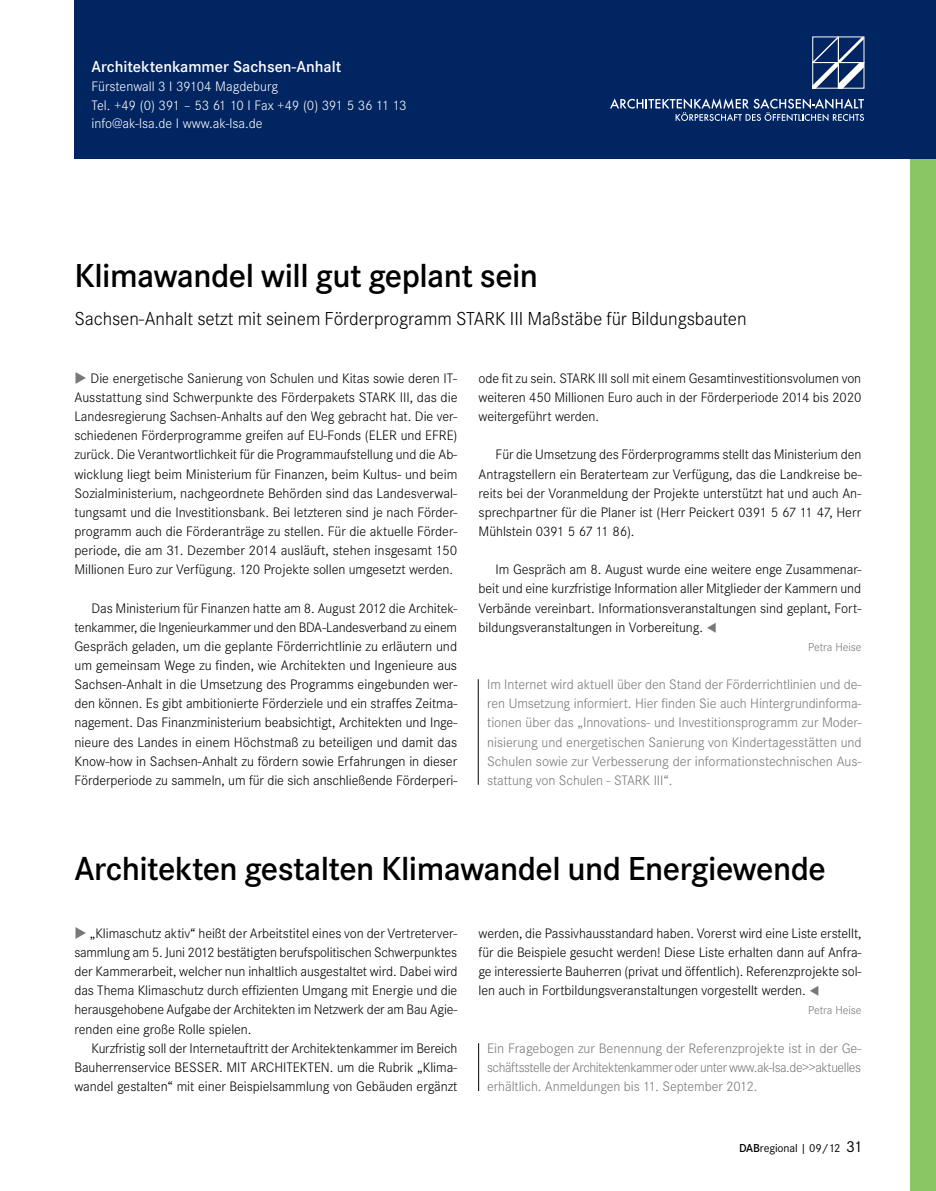
<style>
.page{position:relative;width:936px;height:1191px;background:#fff}
.page>*{position:absolute;margin:0;border:0;box-sizing:border-box;transform-origin:0 0}
.t1{font:600 34.5px "Corporate S";letter-spacing:-.015em;color:#000}
.t2{font:300 19.5px "Corporate S";letter-spacing:-.005em;color:#000}
.t3{font:600 16.5px "Corporate S";color:#fff}
.t4{font:300 14.25px/19.2px "Corporate S";letter-spacing:-.005em;color:#000;text-align:justify}
.t5{font:300 14.25px/19.2px "Corporate S";letter-spacing:-.005em;color:#77787b;text-align:justify}
.t6{font:300 14.25px/18.8px "Corporate S";color:#fff}
.t7{font:300 12px "Corporate S";letter-spacing:-.005em;color:#77787b}
.t8{font:12px "Corporate S";letter-spacing:-.01em;color:#000}
.s1{color:#77787b}
.s2{font-weight:600}
.s3{font-size:16.5px}
</style>
<div class="page">
<div style="left:910px;top:0;width:25px;height:1191px;background:#89c765"></div>
<div style="left:74px;top:0;width:861px;height:159px;background:#002561"></div>
<svg style="left:610px;top:98px;width:253px;height:23px"></svg>
<div style="left:838px;top:62px;width:26px;height:26px;border:1px solid #fff"></div>
<svg style="left:812px;top:37px;width:51px;height:51px"></svg>
<div style="left:812px;top:62px;width:26px;height:26px;border:1px solid #fff"></div>
<hr style="left:478px;top:679px;width:1px;height:105px;background:#000">
<hr style="left:478px;top:1043px;width:1px;height:48px;background:#000">
<p class="t3" style="left:91px;top:57px;width:251px">Architektenkammer Sachsen-Anhalt</p>
<p class="t6" style="left:91px;top:77px;width:317px">Fürstenwall 3 I 39104 Magdeburg<br>Tel. +49 (0) 391 – 53 61 10 I Fax +49 (0) 391 5 36 11 13 info@ak-lsa.de I www.ak-lsa.de</p>
<p class="t1" style="left:74px;top:256px;width:465px">Klimawandel will gut geplant sein</p>
<p class="t2" style="left:74px;top:308px;width:673px">Sachsen-Anhalt setzt mit seinem Förderprogramm STARK III Maßstäbe für Bildungsbauten</p>
<p class="t4" style="left:74px;top:368px;width:384px"><span class="s1">◆</span> Die energetische Sanierung von Schulen und Kitas sowie deren IT-Ausstattung sind Schwerpunkte des Förderpakets STARK III, das die Landesregierung Sachsen-Anhalts auf den Weg gebracht hat. Die ver&shy;schiedenen Förderprogramme greifen auf EU-Fonds (ELER und EFRE) zurück. Die Verantwortlichkeit für die Programmaufstellung und die Ab&shy;wicklung liegt beim Ministerium für Finanzen, beim Kultus- und beim Sozialministerium, nachgeordnete Behörden sind das Landesverwal&shy;tungsamt und die Investitionsbank. Bei letzteren sind je nach Förder&shy;programm auch die Förderanträge zu stellen. Für die aktuelle Förder&shy;periode, die am 31. Dezember 2014 ausläuft, stehen insgesamt 150<br>Millionen Euro zur Verfügung. 120 Projekte sollen umgesetzt werden.</p>
<p class="t4" style="left:74px;top:598px;width:384px;text-indent:17px">Das Ministerium für Finanzen hatte am 8. August 2012 die Architek&shy;tenkammer, die Ingenieurkammer und den BDA-Landesverband zu einem Gespräch geladen, um die geplante Förderrichtlinie zu erläutern und um gemeinsam Wege zu finden, wie Architekten und Ingenieure aus Sachsen-Anhalt in die Umsetzung des Programms eingebunden wer&shy;den können. Es gibt ambitionierte Förderziele und ein straffes Zeitma&shy;nagement. Das Finanzministerium beabsichtigt, Architekten und Inge&shy;nieure des Landes in einem Höchstmaß zu beteiligen und damit das Know-how in Sachsen-Anhalt zu fördern sowie Erfahrungen in dieser Förderperiode zu sammeln, um für die sich anschließende Förderperi-</p>
<p class="t4" style="left:478px;top:368px;width:384px">ode fit zu sein. STARK III soll mit einem Gesamtinvestitionsvolumen von weiteren 450 Millionen Euro auch in der Förderperiode 2014 bis 2020 weitergeführt werden.</p>
<p class="t4" style="left:478px;top:445px;width:384px;text-indent:17px">Für die Umsetzung des Förderprogramms stellt das Ministerium den Antragstellern ein Beraterteam zur Verfügung, das die Landkreise be&shy;reits bei der Voranmeldung der Projekte unterstützt hat und auch An&shy;sprechpartner für die Planer ist (Herr Peickert 0391 5 67 11 47, Herr Mühlstein 0391 5 67 11 86).</p>
<p class="t4" style="left:478px;top:560px;width:384px;text-indent:17px">Im Gespräch am 8. August wurde eine weitere enge Zusammenar&shy;beit und eine kurzfristige Information aller Mitglieder der Kammern und Verbände vereinbart. Informationsveranstaltungen sind geplant, Fort&shy;bildungsveranstaltungen in Vorbereitung. <span class="s1">▼</span></p>
<p class="t7" style="left:808px;top:640px;width:55px">Petra Heise</p>
<p class="t5" style="left:487px;top:675px;width:376px">Im Internet wird aktuell über den Stand der Förderrichtlinien und de&shy;ren Umsetzung informiert. Hier finden Sie auch Hintergrundinforma&shy;tionen über das „Innovations- und Investitionsprogramm zur Moder&shy;nisierung und energetischen Sanierung von Kindertagesstätten und Schulen sowie zur Verbesserung der informationstechnischen Aus&shy;stattung von Schulen - STARK III“.</p>
<p class="t1" style="left:74px;top:849px;width:752px">Architekten gestalten Klimawandel und Energiewende</p>
<p class="t4" style="left:74px;top:923px;width:384px"><span class="s1">◆</span> „Klimaschutz aktiv“ heißt der Arbeitstitel eines von der Vertreterver-</p>
<p class="t4" style="left:74px;top:943px;width:384px">sammlung am 5. Juni 2012 bestätigten berufspolitischen Schwerpunktes</p>
<p class="t4" style="left:74px;top:962px;width:384px">der Kammerarbeit, welcher nun inhaltlich ausgestaltet wird. Dabei wird</p>
<p class="t4" style="left:74px;top:981px;width:384px">das Thema Klimaschutz durch effizienten Umgang mit Energie und die</p>
<p class="t4" style="left:74px;top:1000px;width:384px">herausgehobene Aufgabe der Architekten im Netzwerk der am Bau Agie-</p>
<p class="t4" style="left:74px;top:1019px;width:178px">renden eine große Rolle spielen.</p>
<p class="t4" style="left:91px;top:1038px;width:367px">Kurzfristig soll der Internetauftritt der Architektenkammer im Bereich</p>
<p class="t4" style="left:74px;top:1057px;width:384px">Bauherrenservice BESSER. MIT ARCHITEKTEN. um die Rubrik „Klima-</p>
<p class="t4" style="left:74px;top:1076px;width:384px">wandel gestalten“ mit einer Beispielsammlung von Gebäuden ergänzt</p>
<p class="t4" style="left:478px;top:923px;width:384px">werden, die Passivhausstandard haben. Vorerst wird eine Liste erstellt, für die Beispiele gesucht werden! Diese Liste erhalten dann auf Anfra&shy;ge interessierte Bauherren (privat und öffentlich). Referenzprojekte sol&shy;len auch in Fortbildungsveranstaltungen vorgestellt werden. <span class="s1">▼</span></p>
<p class="t7" style="left:808px;top:1003px;width:55px">Petra Heise</p>
<p class="t5" style="left:487px;top:1038px;width:376px">Ein Fragebogen zur Benennung der Referenzprojekte ist in der Ge&shy;schäftsstelle der Architektenkammer oder unter www.ak-lsa.de&gt;&gt;aktuelles erhältlich. Anmeldungen bis 11. September 2012.</p>
<p class="t8" style="left:739px;top:1141px;width:125px"><span class="s2">DAB</span>regional | 09/12 <span class="s3">31</span></p>
</div>
